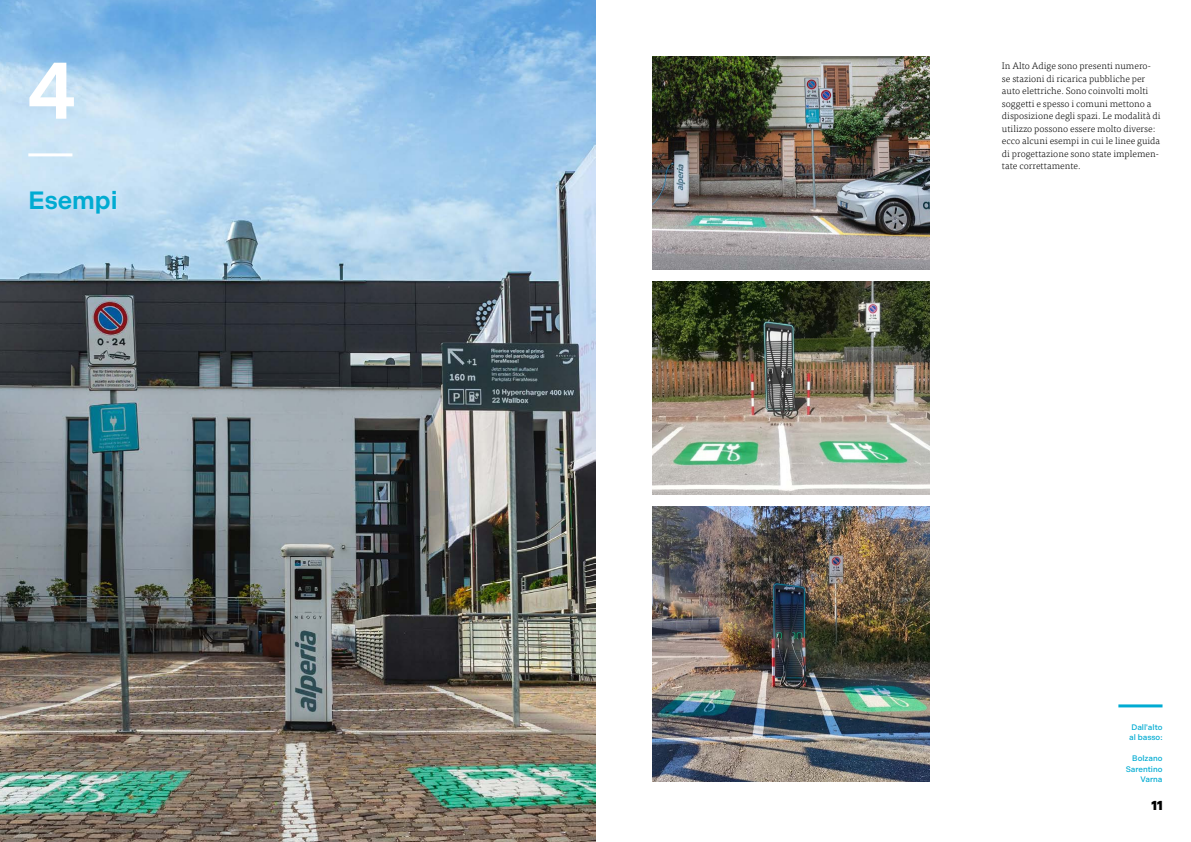
<style>
.page{position:relative;width:1191px;height:842px;background:#fff}
.page>*{position:absolute;margin:0;border:0;box-sizing:border-box;transform-origin:0 0}
.t1{font:600 80px "Indivisible";color:#fff}
.t2{font:600 25px "Indivisible";color:#00abd2}
.t3{font:900 13px "Indivisible";color:#000}
.t4{font:300 9.5px/12.5px "Tisa Pro";color:#000}
.t5{font:500 8px/10.5px "Indivisible";color:#00abd2}
</style>
<div class="page">
<img style="left:0;top:0;width:595px;height:842px">
<hr style="left:28px;top:153px;width:44px;height:3px;background:#fff">
<img style="left:652px;top:57px;width:278px;height:212px">
<img style="left:652px;top:282px;width:278px;height:212px">
<img style="left:652px;top:507px;width:278px;height:275px">
<hr style="left:1118px;top:704px;width:44px;height:3px;background:#00abd2">
<h1 class="t1" style="left:26px;top:45px;width:52px">4</h1>
<h2 class="t2" style="left:28px;top:186px;width:91px">Esempi</h2>
<p class="t4" style="left:1002px;top:59px;width:160px">In Alto Adige sono presenti numero&shy;se stazioni di ricarica pubbliche per auto elettriche. Sono coinvolti molti soggetti e spesso i comuni mettono a disposizione degli spazi. Le modalità di utilizzo possono essere molto diverse: ecco alcuni esempi in cui le linee guida di progettazione sono state implemen&shy;tate correttamente.</p>
<p class="t5" style="left:1129px;top:721px;width:35px">Dall'alto al basso:</p>
<p class="t5" style="left:1125px;top:753px;width:38px;text-align:right">Bolzano<br>Sarentino<br>Varna</p>
<h3 class="t3" style="left:1151px;top:798px;width:13px">11</h3>
</div>
